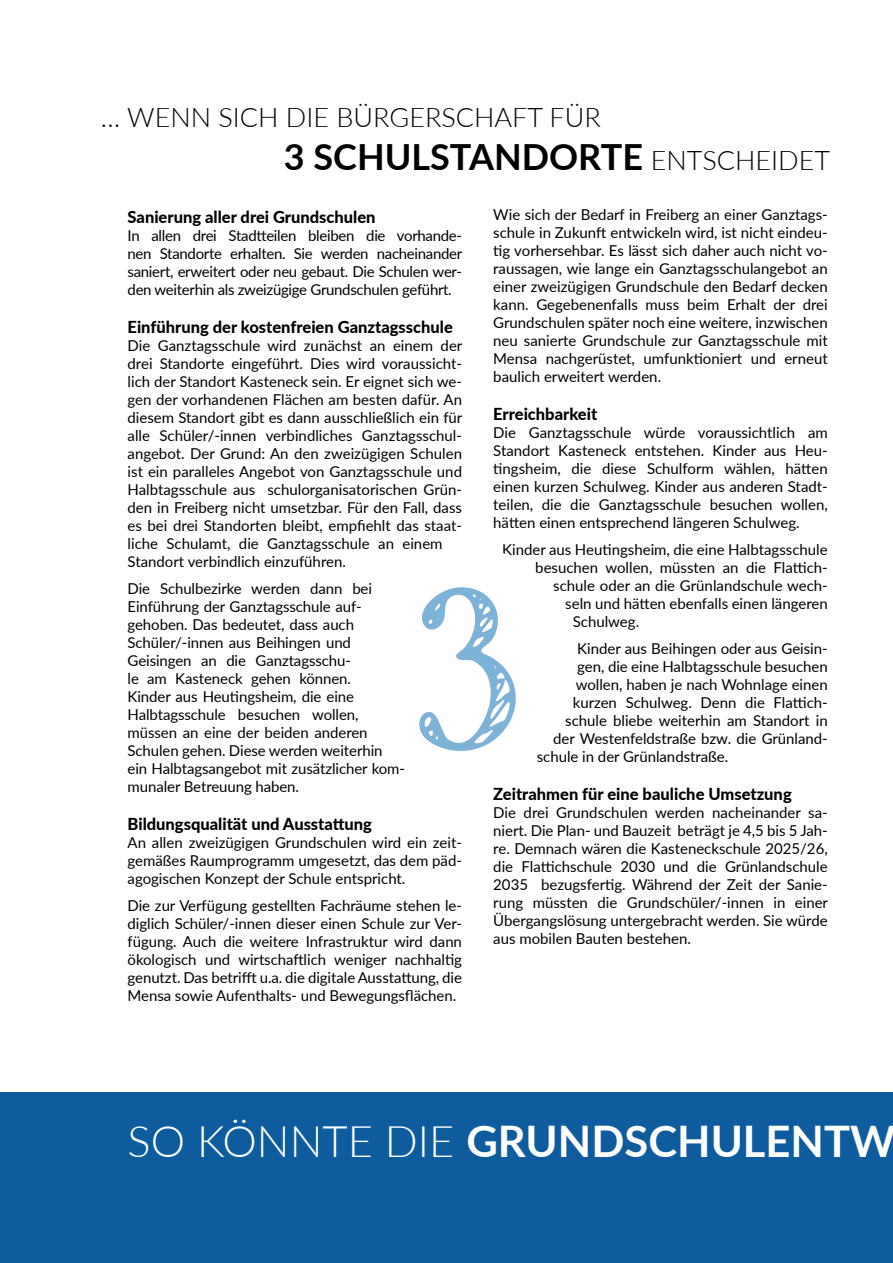
<style>
.page{position:relative;width:893px;height:1263px;background:#fff}
.page>*{position:absolute;margin:0;border:0;box-sizing:border-box;transform-origin:0 0}
.t1{font:700 43.5px "Lato";color:#fff}
.t2{font:700 36px "Lato";color:#000}
.t3{font:300 27px "Lato";color:#000}
.t4{font:800 16.5px "Lato";color:#000}
.t5{font:15px/18px "Lato";color:#000;text-align:justify}
.s1{font-weight:300;font-size:27px}
.s2{font-weight:300}
</style>
<div class="page">
<div style="left:0;top:1093px;width:893px;height:170px;background:#0e5c9d"></div>
<svg style="left:419px;top:587px;width:97px;height:164px"></svg>
<h3 class="t3" style="left:101px;top:98px;width:501px">… WENN SICH DIE BÜRGERSCHAFT FÜR</h3>
<h2 class="t2" style="left:284px;top:131px;width:547px">3 SCHULSTANDORTE <span class="s1">ENTSCHEIDET</span></h2>
<p class="t4" style="left:128px;top:205px;width:250px">Sanierung aller drei Grundschulen</p>
<p class="t5" style="left:128px;top:226px;width:336px">In allen drei Stadtteilen bleiben die vorhande&shy;nen Standorte erhalten. Sie werden nacheinander saniert, erweitert oder neu gebaut. Die Schulen wer&shy;den weiterhin als zweizügige Grundschulen geführt.</p>
<p class="t4" style="left:128px;top:314px;width:327px">Einführung der kostenfreien Ganztagsschule</p>
<p class="t5" style="left:128px;top:336px;width:336px;text-align:left">Die Ganztagsschule wird zunächst an einem der drei Standorte eingeführt. Dies wird voraussicht&shy;lich der Standort Kasteneck sein. Er eignet sich we&shy;gen der vorhandenen Flächen am besten dafür. An diesem Standort gibt es dann ausschließlich ein für alle Schüler/-innen verbindliches Ganztagsschul&shy;angebot. Der Grund: An den zweizügigen Schulen ist ein paralleles Angebot von Ganztagsschule und Halbtagsschule aus schulorganisatorischen Grün&shy;den in Freiberg nicht umsetzbar. Für den Fall, dass es bei drei Standorten bleibt, empfiehlt das staat&shy;liche Schulamt, die Ganztagsschule an einem Standort verbindlich einzuführen.</p>
<p class="t5" style="left:128px;top:579px;width:279px;text-align:left">Die Schulbezirke werden dann bei Einführung der Ganztagsschule auf&shy;gehoben. Das bedeutet, dass auch Schüler/-innen aus Beihingen und Geisingen an die Ganztagsschu-<br>le am Kasteneck gehen können.<br>Kinder aus Heutingsheim, die eine Halbtagsschule besuchen wollen, müssen an eine der beiden anderen Schulen gehen. Diese werden weiterhin ein Halbtagsangebot mit zusätzlicher kom&shy;munaler Betreuung haben.</p>
<p class="t4" style="left:128px;top:811px;width:246px">Bildungsqualität und Ausstattung</p>
<p class="t5" style="left:128px;top:832px;width:336px">An allen zweizügigen Grundschulen wird ein zeit&shy;gemäßes Raumprogramm umgesetzt, das dem päd&shy;agogischen Konzept der Schule entspricht.</p>
<p class="t5" style="left:128px;top:895px;width:336px">Die zur Verfügung gestellten Fachräume stehen le&shy;diglich Schüler/-innen dieser einen Schule zur Ver&shy;fügung. Auch die weitere Infrastruktur wird dann ökologisch und wirtschaftlich weniger nachhaltig genutzt. Das betrifft u.a. die digitale Ausstattung, die Mensa sowie Aufenthalts- und Bewegungsflächen.</p>
<p class="t5" style="left:493px;top:205px;width:336px">Wie sich der Bedarf in Freiberg an einer Ganztags&shy;schule in Zukunft entwickeln wird, ist nicht eindeu&shy;tig vorhersehbar. Es lässt sich daher auch nicht vo&shy;raussagen, wie lange ein Ganztagsschulangebot an einer zweizügigen Grundschule den Bedarf decken kann. Gegebenenfalls muss beim Erhalt der drei Grundschulen später noch eine weitere, inzwischen neu sanierte Grundschule zur Ganztagsschule mit Mensa nachgerüstet, umfunktioniert und erneut baulich erweitert werden.</p>
<p class="t4" style="left:493px;top:402px;width:106px">Erreichbarkeit</p>
<p class="t5" style="left:493px;top:423px;width:336px">Die Ganztagsschule würde voraussichtlich am Standort Kasteneck entstehen. Kinder aus Heu&shy;tingsheim, die diese Schulform wählen, hätten einen kurzen Schulweg. Kinder aus anderen Stadt&shy;teilen, die die Ganztagsschule besuchen wollen, hätten einen entsprechend längeren Schulweg.</p>
<p class="t5" style="left:502px;top:540px;width:327px">Kinder aus Heutingsheim, die eine Halbtagsschule</p>
<p class="t5" style="left:535px;top:558px;width:294px">besuchen wollen, müssten an die Flattich-</p>
<p class="t5" style="left:553px;top:576px;width:276px">schule oder an die Grünlandschule wech-</p>
<p class="t5" style="left:565px;top:594px;width:264px">seln und hätten ebenfalls einen längeren</p>
<p class="t5" style="left:573px;top:612px;width:68px">Schulweg.</p>
<p class="t5" style="left:577px;top:639px;width:252px">Kinder aus Beihingen oder aus Geisin-</p>
<p class="t5" style="left:577px;top:657px;width:252px">gen, die eine Halbtagsschule besuchen</p>
<p class="t5" style="left:576px;top:675px;width:253px">wollen, haben je nach Wohnlage einen</p>
<p class="t5" style="left:573px;top:693px;width:256px">kurzen Schulweg. Denn die Flattich-</p>
<p class="t5" style="left:565px;top:711px;width:264px">schule bliebe weiterhin am Standort in</p>
<p class="t5" style="left:553px;top:729px;width:276px">der Westenfeldstraße bzw. die Grünland-</p>
<p class="t5" style="left:537px;top:747px;width:193px">schule in der Grünlandstraße.</p>
<p class="t4" style="left:493px;top:782px;width:300px">Zeitrahmen für eine bauliche Umsetzung</p>
<p class="t5" style="left:493px;top:803px;width:336px">Die drei Grundschulen werden nacheinander sa&shy;niert. Die Plan- und Bauzeit beträgt je 4,5 bis 5 Jah&shy;re. Demnach wären die Kasteneckschule 2025/26, die Flattichschule 2030 und die Grünlandschule 2035 bezugsfertig. Während der Zeit der Sanie&shy;rung müssten die Grundschüler/-innen in einer Übergangslösung untergebracht werden. Sie würde aus mobilen Bauten bestehen.</p>
<h1 class="t1" style="left:128px;top:1109px;width:770px"><span class="s2">SO KÖNNTE DIE</span> GRUNDSCHULENTW</h1>
</div>
